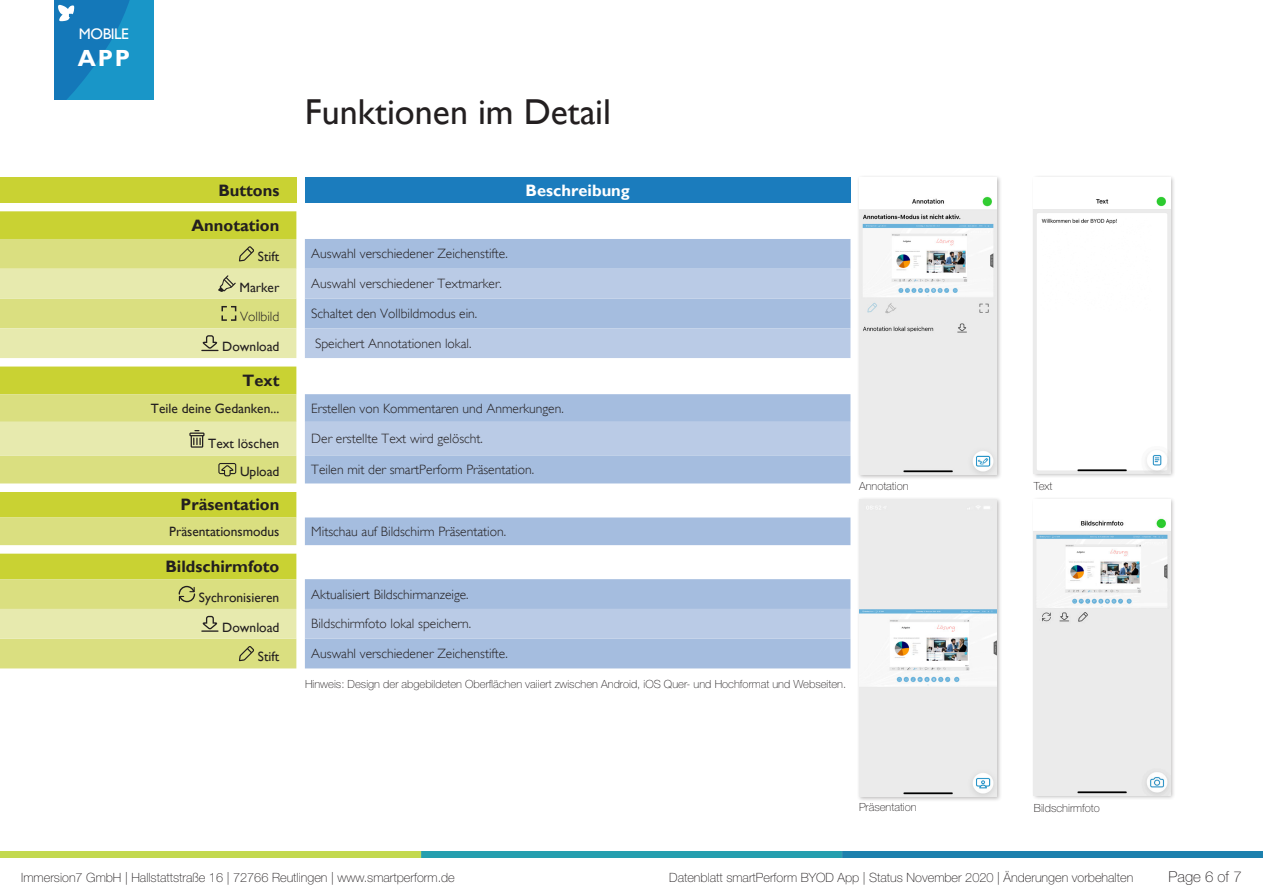
<style>
.page{position:relative;width:1263px;height:893px;background:#fff}
.page>*{position:absolute;margin:0;border:0;box-sizing:border-box;transform-origin:0 0}
.t1{font:36px "Gill Sans";color:#231f20}
.t2{font:700 23.25px "Gill Sans";color:#fff}
.t3{font:700 16.5px "Gill Sans";color:#231f20}
.t4{font:700 16.5px "Gill Sans";color:#fff}
.t5{font:15.3px "Gill Sans";letter-spacing:-.03em;color:#fff}
.t6{font:100 15px "Helvetica Neue";color:#231f20}
.t7{font:300 13.5px "Gill Sans";color:#231f20}
.t8{font:13.5px "Gill Sans";color:#231f20}
.t9{font:100 12.75px "Helvetica Neue";color:#231f20}
.t10{font:100 11.25px "Helvetica Neue";color:#231f20}
</style>
<div class="page">
<img style="left:0;top:851px;width:1263px;height:7px">
<svg style="left:54px;top:0;width:100px;height:100px"></svg>
<div style="left:0;top:177px;width:296px;height:26px;background:#c9d233"></div>
<div style="left:305px;top:177px;width:545px;height:26px;background:#1b7cbd"></div>
<div style="left:0;top:211px;width:296px;height:28px;background:#c9d233"></div>
<div style="left:0;top:239px;width:296px;height:429px;background:#dadf80"></div>
<div style="left:305px;top:239px;width:545px;height:429px;background:#a5bddf"></div>
<svg style="left:0;top:269px;width:296px;height:370px"></svg>
<svg style="left:305px;top:269px;width:545px;height:370px"></svg>
<svg style="left:239px;top:246px;width:15px;height:16px"></svg>
<svg style="left:218px;top:275px;width:18px;height:17px"></svg>
<svg style="left:221px;top:305px;width:16px;height:17px"></svg>
<svg style="left:201px;top:335px;width:18px;height:16px"></svg>
<svg style="left:189px;top:430px;width:16px;height:18px"></svg>
<svg style="left:218px;top:463px;width:18px;height:13px"></svg>
<svg style="left:178px;top:585px;width:18px;height:18px"></svg>
<svg style="left:201px;top:616px;width:18px;height:16px"></svg>
<svg style="left:239px;top:646px;width:15px;height:15px"></svg>
<div style="left:856px;top:497px;width:146px;height:305px;background:#231f20;opacity:.3"></div>
<img style="left:859px;top:499px;width:137px;height:297px">
<div style="left:856px;top:175px;width:146px;height:305px;background:#231f20;opacity:.3"></div>
<img style="left:859px;top:177px;width:137px;height:297px">
<div style="left:1031px;top:175px;width:145px;height:304px;background:#231f20;opacity:.3"></div>
<img style="left:1034px;top:177px;width:136px;height:296px">
<div style="left:1031px;top:497px;width:145px;height:304px;background:#231f20;opacity:.3"></div>
<img style="left:1034px;top:499px;width:136px;height:296px">
<p class="t5" style="left:79px;top:25px;width:51px">MOBILE</p>
<h2 class="t2" style="left:78px;top:45px;width:54px">APP</h2>
<h1 class="t1" style="left:305px;top:92px;width:308px">Funktionen im Detail</h1>
<p class="t3" style="left:218px;top:180px;width:63px">Buttons</p>
<p class="t4" style="left:525px;top:180px;width:106px">Beschreibung</p>
<p class="t3" style="left:191px;top:216px;width:89px">Annotation</p>
<p class="t8" style="left:258px;top:249px;width:23px">Stift</p>
<p class="t7" style="left:311px;top:246px;width:198px">Auswahl verschiedener Zeichenstifte.</p>
<p class="t8" style="left:239px;top:280px;width:41px">Marker</p>
<p class="t7" style="left:311px;top:276px;width:192px">Auswahl verschiedener Textmarker.</p>
<p class="t7" style="left:240px;top:309px;width:41px">Vollbild</p>
<p class="t7" style="left:311px;top:306px;width:167px">Schaltet den Vollbildmodus ein.</p>
<p class="t8" style="left:222px;top:339px;width:59px">Download</p>
<p class="t7" style="left:315px;top:336px;width:158px">Speichert Annotationen lokal.</p>
<p class="t3" style="left:243px;top:371px;width:38px">Text</p>
<p class="t8" style="left:151px;top:400px;width:130px">Teile deine Gedanken...</p>
<p class="t7" style="left:311px;top:401px;width:254px">Erstellen von Kommentaren und Anmerkungen.</p>
<p class="t8" style="left:208px;top:435px;width:73px">Text löschen</p>
<p class="t7" style="left:311px;top:431px;width:173px">Der erstellte Text wird gelöscht.</p>
<p class="t8" style="left:240px;top:464px;width:41px">Upload</p>
<p class="t7" style="left:311px;top:462px;width:224px">Teilen mit der smartPerform Präsentation.</p>
<p class="t3" style="left:181px;top:495px;width:100px">Präsentation</p>
<p class="t8" style="left:169px;top:524px;width:112px">Präsentationsmodus</p>
<p class="t7" style="left:311px;top:524px;width:196px">Mitschau auf Bildschirm Präsentation.</p>
<p class="t3" style="left:165px;top:557px;width:115px">Bildschirmfoto</p>
<p class="t8" style="left:199px;top:590px;width:82px">Sychronisieren</p>
<p class="t7" style="left:311px;top:587px;width:159px">Aktualisiert Bildschirmanzeige.</p>
<p class="t8" style="left:222px;top:619px;width:59px">Download</p>
<p class="t7" style="left:311px;top:616px;width:161px">Bildschirmfoto lokal speichern.</p>
<p class="t8" style="left:258px;top:649px;width:23px">Stift</p>
<p class="t7" style="left:311px;top:646px;width:198px">Auswahl verschiedener Zeichenstifte.</p>
<p class="t10" style="left:305px;top:678px;width:543px">Hinweis: Design der abgebildeten Oberflächen vaiiert zwischen Android, iOS Quer- und Hochformat und Webseiten.</p>
<p class="t10" style="left:859px;top:479px;width:51px">Annotation</p>
<p class="t10" style="left:859px;top:801px;width:59px">Präsentation</p>
<p class="t10" style="left:1034px;top:479px;width:20px">Text</p>
<p class="t10" style="left:1034px;top:801px;width:67px">Bildschirmfoto</p>
<p class="t9" style="left:21px;top:870px;width:435px">Immersion7 GmbH | Hallstattstraße 16 | 72766 Reutlingen | www.smartperform.de</p>
<p class="t9" style="left:669px;top:870px;width:466px">Datenblatt smartPerform BYOD App | Status November 2020 | Änderungen vorbehalten</p>
<p class="t6" style="left:1169px;top:868px;width:75px">Page 6 of 7</p>
</div>
